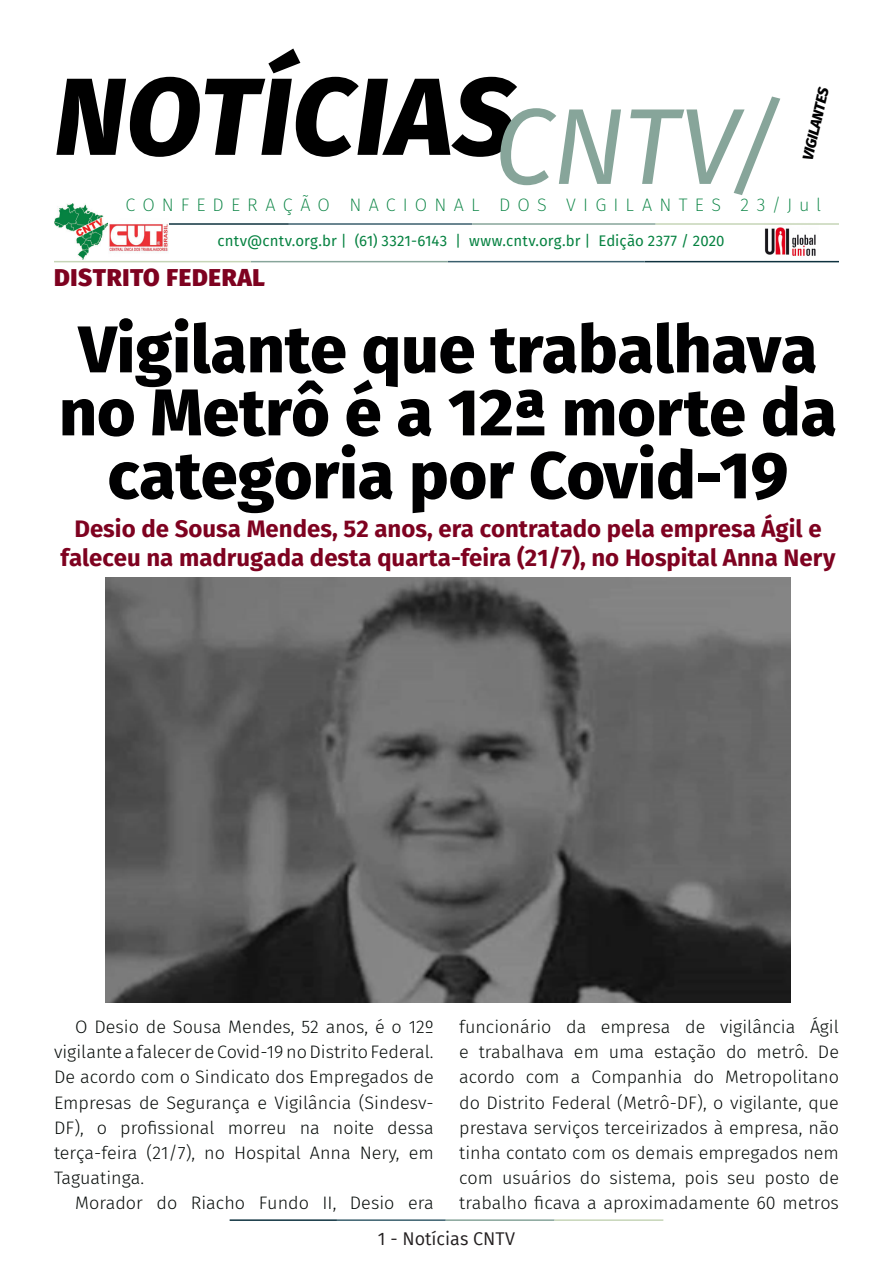
<style>
.page{position:relative;width:893px;height:1263px;background:#fff}
.page>*{position:absolute;margin:0;border:0;box-sizing:border-box;transform-origin:0 0}
.t1{font:italic 800 109.5px "Fira Sans";letter-spacing:.01em;color:#000}
.t2{font:italic 108px "Fira Sans";color:#87a59a}
.t3{font:800 66px/63px "Fira Sans";color:#000001;text-align:center}
.t4{font:700 24px/28.5px "Fira Sans";color:#7e0220;text-align:center}
.t5{font:800 24px "Fira Sans";letter-spacing:.03em;color:#7e0220}
.t6{font:300 18px/25px "Fira Sans";color:#080d0b;text-align:justify}
.t7{font:200 18px "Fira Sans";letter-spacing:.395em;color:#068241}
.t8{font:18px "Fira Sans";color:#231f20}
.t9{font:15px "Fira Sans";letter-spacing:.005em;color:#068241}
.t10{font:italic 800 15px "Fira Sans";color:#000001}
</style>
<div class="page">
<hr style="left:230px;top:1219px;width:107px;height:2px;background:#0e323f">
<hr style="left:337px;top:1219px;width:109px;height:2px;background:#3a5f6d">
<hr style="left:446px;top:1219px;width:109px;height:2px;background:#87a59a">
<hr style="left:555px;top:1219px;width:108px;height:2px;background:#c6d5b7">
<img style="left:764px;top:227px;width:54px;height:34px">
<hr style="left:108px;top:223px;width:181px;height:2px;background:#0e323f">
<hr style="left:289px;top:223px;width:183px;height:2px;background:#3a5f6d">
<hr style="left:472px;top:223px;width:184px;height:2px;background:#87a59a">
<hr style="left:656px;top:223px;width:183px;height:2px;background:#c6d5b7">
<hr style="left:645px;top:261px;width:194px;height:1px;background:#0e323f">
<hr style="left:448px;top:261px;width:197px;height:1px;background:#3a5f6d">
<hr style="left:251px;top:261px;width:197px;height:1px;background:#87a59a">
<hr style="left:54px;top:261px;width:197px;height:1px;background:#c6d5b7">
<img style="left:54px;top:203px;width:54px;height:57px">
<img style="left:108px;top:223px;width:61px;height:29px">
<img style="left:105px;top:577px;width:686px;height:426px">
<p class="t1" style="left:55px;top:20px;width:463px">NOTÍCIAS</p>
<p class="t2" style="left:494px;top:65px;width:291px">CNTV/</p>
<p class="t10" style="left:794px;top:157px;width:76px;rotate:-77deg">VIGILANTES</p>
<p class="t7" style="left:126px;top:192px;width:697px">CONFEDERAÇÃO NACIONAL DOS VIGILANTES 23/Jul</p>
<p class="t9" style="left:218px;top:230px;width:508px">cntv@cntv.org.br | (61) 3321-6143 | www.cntv.org.br | Edição 2377 / 2020</p>
<p class="t5" style="left:54px;top:256px;width:213px">DISTRITO FEDERAL</p>
<p class="t3" style="left:59px;top:312px;width:779px">Vigilante que trabalhava no Metrô é a 12ª morte da categoria por Covid-19</p>
<p class="t4" style="left:61px;top:513px;width:776px">Desio de Sousa Mendes, 52 anos, era contratado pela empresa Ágil e faleceu na madrugada desta quarta-feira (21/7), no Hospital Anna Nery</p>
<p class="t6" style="left:54px;top:1014px;width:381px;text-indent:21px">O Desio de Sousa Mendes, 52 anos, é o 12º vigilante a falecer de Covid-19 no Distrito Federal.<br>De acordo com o Sindicato dos Empregados de Empresas de Segurança e Vigilância (Sindesv-DF), o profissional morreu na noite dessa terça-feira (21/7), no Hospital Anna Nery, em Taguatinga.</p>
<p class="t6" style="left:75px;top:1190px;width:360px">Morador do Riacho Fundo II, Desio era</p>
<p class="t6" style="left:459px;top:1014px;width:381px">funcionário da empresa de vigilância Ágil e trabalhava em uma estação do metrô. De acordo com a Companhia do Metropolitano do Distrito Federal (Metrô-DF), o vigilante, que prestava serviços terceirizados à empresa, não tinha contato com os demais empregados nem com usuários do sistema, pois seu posto de trabalho ficava a aproximadamente 60 metros</p>
<p class="t8" style="left:378px;top:1225px;width:139px">1 - Notícias CNTV</p>
</div>
